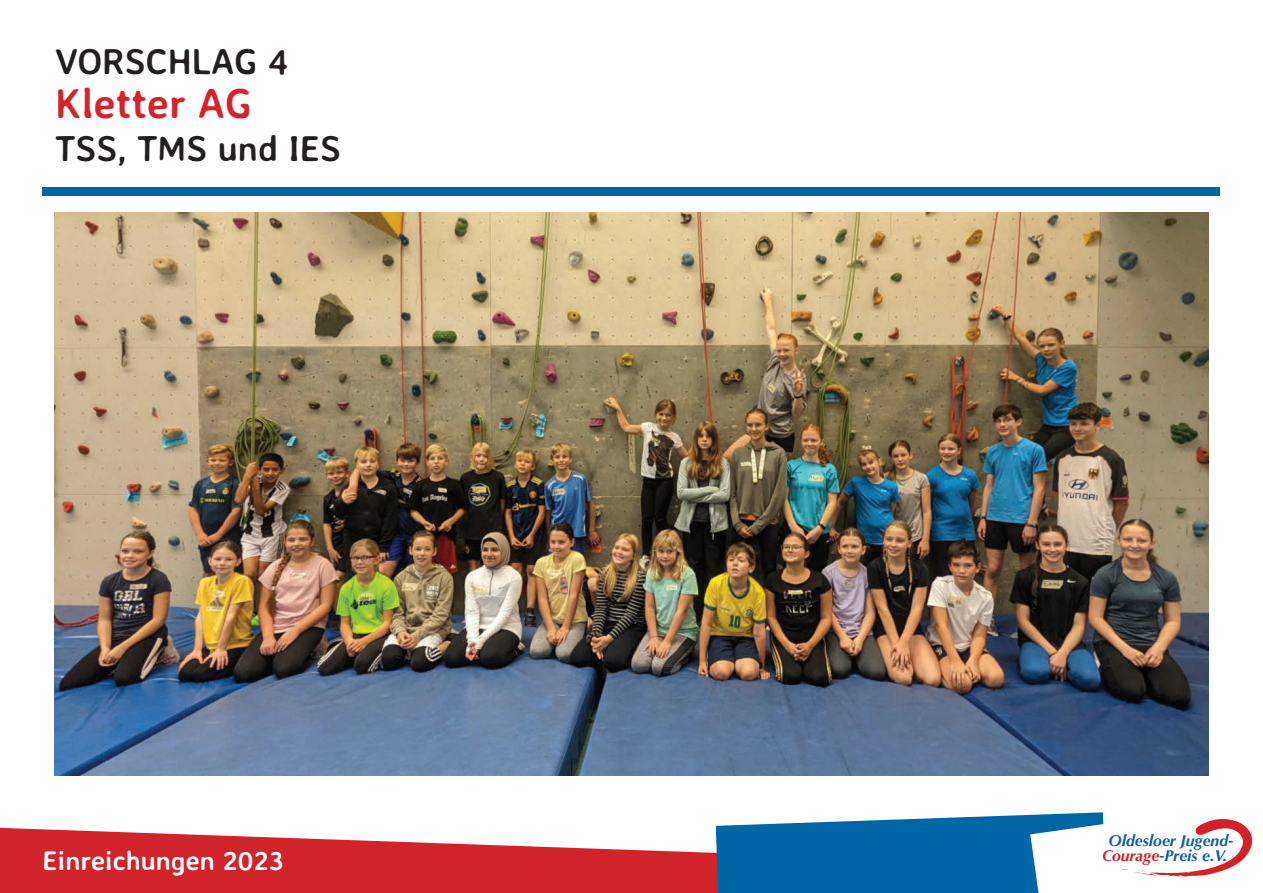
<style>
.page{position:relative;width:1263px;height:893px;background:#fff}
.page>*{position:absolute;margin:0;border:0;box-sizing:border-box;transform-origin:0 0}
.t1{font:700 42px "Averia Sans Libre";color:#da2128}
.t2{font:700 36px "Averia Sans Libre";color:#231f20}
.t3{font:700 27px "Averia Sans Libre";color:#fff}
.t4{font:italic 700 15.75px/15px "Optima";color:#105da1;text-align:center}
.s1{color:#d62027}
</style>
<div class="page">
<svg style="left:0;top:828px;width:716px;height:65px;fill:#d1232a"></svg>
<svg style="left:716px;top:812px;width:536px;height:81px"></svg>
<div style="left:43px;top:187px;width:1177px;height:9px;background:#0166a5"></div>
<img style="left:54px;top:213px;width:1155px;height:562px">
<h2 class="t2" style="left:55px;top:39px;width:235px">VORSCHLAG 4</h2>
<h1 class="t1" style="left:55px;top:76px;width:198px">Kletter AG</h1>
<h2 class="t2" style="left:55px;top:126px;width:287px">TSS, TMS und IES</h2>
<h3 class="t3" style="left:43px;top:844px;width:243px">Einreichungen 2023</h3>
<p class="t4" style="left:1102px;top:833px;width:133px">Oldesloer Jugend-<br><span class="s1">Courage</span>-Preis e.V.</p>
</div>
